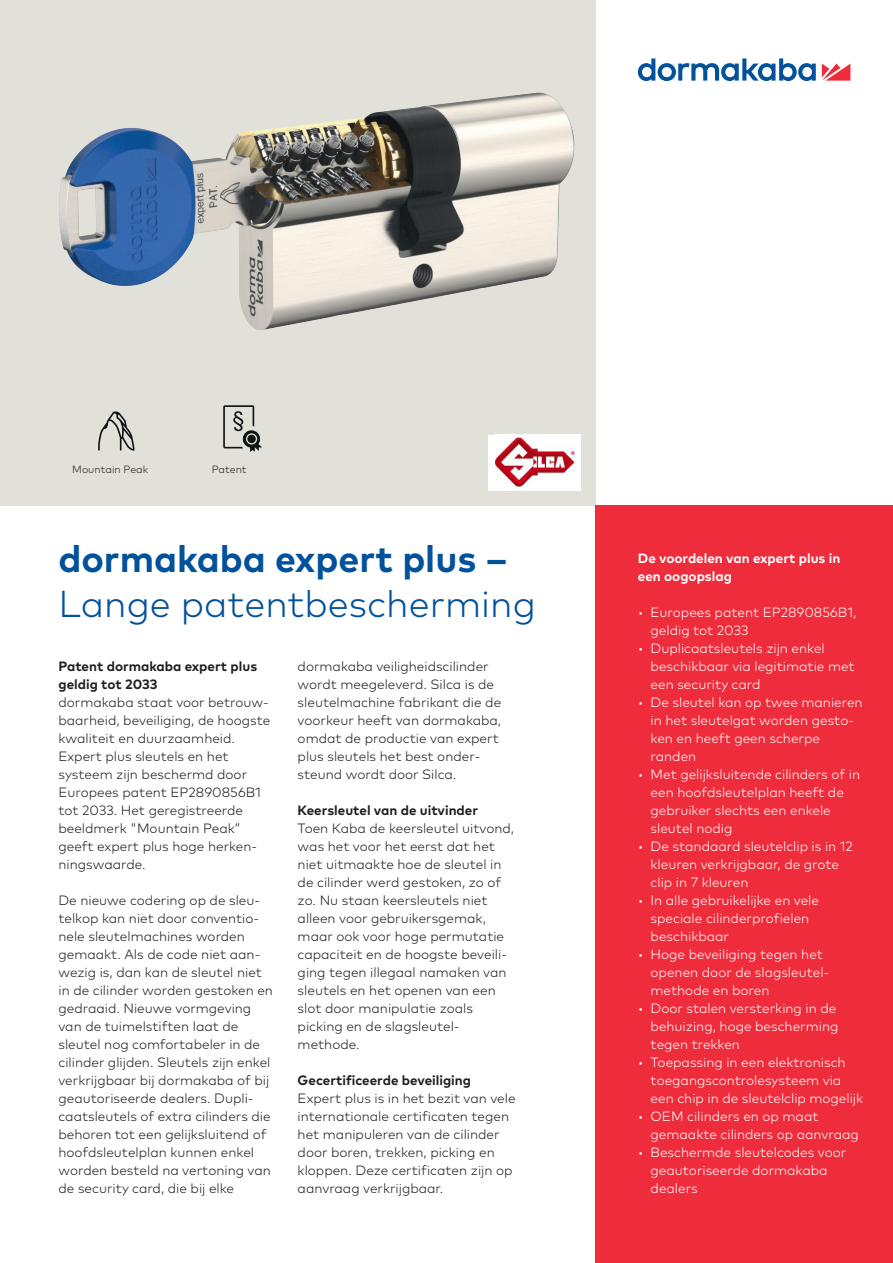
<style>
.page{position:relative;width:893px;height:1263px;background:#fff}
.page>*{position:absolute;margin:0;border:0;box-sizing:border-box;transform-origin:0 0}
.Title_blue_25pt_30pt{font:300 37.5px "Mark Pro";color:#01519b}
.Title_blue_25pt_30pt-2{font:700 37.5px "Mark Pro";color:#01519b}
.Descriptor_light_bla{font:300 13.5px/18px "Mark Pro";color:#231f20}
.t1{font:300 13.5px/18px "Mark Pro";color:#fff}
.Descriptor_light_bla-2{font:700 13.5px/18px "Mark Pro";color:#231f20}
.Descriptor_bold_ligh{font:700 13.5px/18px "Mark Pro";color:#fff}
.t2{font:300 10.5px "Mark Pro";color:#231f20}
</style>
<div class="page">
<svg style="left:822px;top:64px;width:28px;height:17px"></svg>
<svg style="left:638px;top:58px;width:178px;height:23px"></svg>
<div style="left:0;top:0;width:595px;height:505px;background:#e2e1d9"></div>
<img style="left:59px;top:92px;width:516px;height:238px">
<div style="left:488px;top:435px;width:93px;height:55px;background:#fff"></div>
<img style="left:496px;top:436px;width:80px;height:52px">
<svg style="left:98px;top:411px;width:37px;height:40px"></svg>
<svg style="left:223px;top:405px;width:39px;height:47px"></svg>
<div style="left:595px;top:505px;width:298px;height:758px;background:#ee2c3b"></div>
<p class="t2" style="left:72px;top:462px;width:77px">Mountain Peak</p>
<p class="t2" style="left:212px;top:461px;width:36px">Patent</p>
<p class="Title_blue_25pt_30pt-2" style="left:58px;top:530px;width:450px">dormakaba expert plus –</p>
<p class="Title_blue_25pt_30pt" style="left:58px;top:575px;width:479px">Lange patentbescherming</p>
<p class="Descriptor_light_bla-2" style="left:58px;top:656px;width:200px">Patent dormakaba expert plus geldig tot 2033</p>
<p class="Descriptor_light_bla" style="left:58px;top:692px;width:213px">dormakaba staat voor betrouw&shy;baarheid, beveiliging, de hoogste kwaliteit en duurzaamheid.<br>Expert plus sleutels en het systeem zijn beschermd door<br>Europees patent EP2890856B1 tot 2033. Het geregistreerde beeldmerk "Mountain Peak” geeft expert plus hoge herken&shy;ningswaarde.</p>
<p class="Descriptor_light_bla" style="left:58px;top:890px;width:216px">De nieuwe codering op de sleu&shy;telkop kan niet door conventio&shy;nele sleutelmachines worden gemaakt. Als de code niet aan&shy;wezig is, dan kan de sleutel niet in de cilinder worden gestoken en gedraaid. Nieuwe vormgeving van de tuimelstiften laat de sleutel nog comfortabeler in de cilinder glijden. Sleutels zijn enkel verkrijgbaar bij dormakaba of bij geautoriseerde dealers. Dupli&shy;caatsleutels of extra cilinders die behoren tot een gelijksluitend of hoofdsleutelplan kunnen enkel worden besteld na vertoning van de security card, die bij elke</p>
<p class="Descriptor_light_bla" style="left:298px;top:656px;width:205px">dormakaba veiligheidscilinder wordt meegeleverd. Silca is de sleutelmachine fabrikant die de voorkeur heeft van dormakaba, omdat de productie van expert plus sleutels het best onder&shy;steund wordt door Silca.</p>
<p class="Descriptor_light_bla-2" style="left:298px;top:800px;width:182px">Keersleutel van de uitvinder</p>
<p class="Descriptor_light_bla" style="left:298px;top:818px;width:218px">Toen Kaba de keersleutel uitvond, was het voor het eerst dat het niet uitmaakte hoe de sleutel in de cilinder werd gestoken, zo of zo. Nu staan keersleutels niet alleen voor gebruikersgemak, maar ook voor hoge permutatie capaciteit en de hoogste beveili&shy;ging tegen illegaal namaken van sleutels en het openen van een slot door manipulatie zoals picking en de slagsleutel&shy;methode.</p>
<p class="Descriptor_light_bla-2" style="left:298px;top:1070px;width:175px">Gecertificeerde beveiliging</p>
<p class="Descriptor_light_bla" style="left:298px;top:1088px;width:219px">Expert plus is in het bezit van vele internationale certificaten tegen het manipuleren van de cilinder door boren, trekken, picking en kloppen. Deze certificaten zijn op aanvraag verkrijgbaar.</p>
<p class="Descriptor_bold_ligh" style="left:638px;top:548px;width:204px">De voordelen van expert plus in een oogopslag</p>
<p class="t1" style="left:651px;top:602px;width:207px;text-indent:-13px">• Europees patent EP2890856B1, geldig tot 2033</p>
<p class="t1" style="left:651px;top:638px;width:206px;text-indent:-13px">• Duplicaatsleutels zijn enkel beschikbaar via legitimatie met een security card</p>
<p class="t1" style="left:651px;top:692px;width:214px;text-indent:-13px">• De sleutel kan op twee manieren in het sleutelgat worden gesto&shy;ken en heeft geen scherpe randen</p>
<p class="t1" style="left:651px;top:764px;width:211px;text-indent:-13px">• Met gelijksluitende cilinders of in een hoofdsleutelplan heeft de gebruiker slechts een enkele sleutel nodig</p>
<p class="t1" style="left:651px;top:836px;width:204px;text-indent:-13px">• De standaard sleutelclip is in 12 kleuren verkrijgbaar, de grote clip in 7 kleuren</p>
<p class="t1" style="left:651px;top:890px;width:170px;text-indent:-13px">• In alle gebruikelijke en vele speciale cilinderprofielen beschikbaar</p>
<p class="t1" style="left:651px;top:944px;width:180px;text-indent:-13px">• Hoge beveiliging tegen het openen door de slagsleutel&shy;methode en boren</p>
<p class="t1" style="left:651px;top:998px;width:189px;text-indent:-13px">• Door stalen versterking in de behuizing, hoge bescherming tegen trekken</p>
<p class="t1" style="left:651px;top:1052px;width:214px;text-indent:-13px">• Toepassing in een elektronisch toegangscontrolesysteem via een chip in de sleutelclip mogelijk</p>
<p class="t1" style="left:651px;top:1106px;width:210px;text-indent:-13px">• OEM cilinders en op maat gemaakte cilinders op aanvraag</p>
<p class="t1" style="left:651px;top:1142px;width:197px;text-indent:-13px">• Beschermde sleutelcodes voor geautoriseerde dormakaba dealers</p>
</div>
